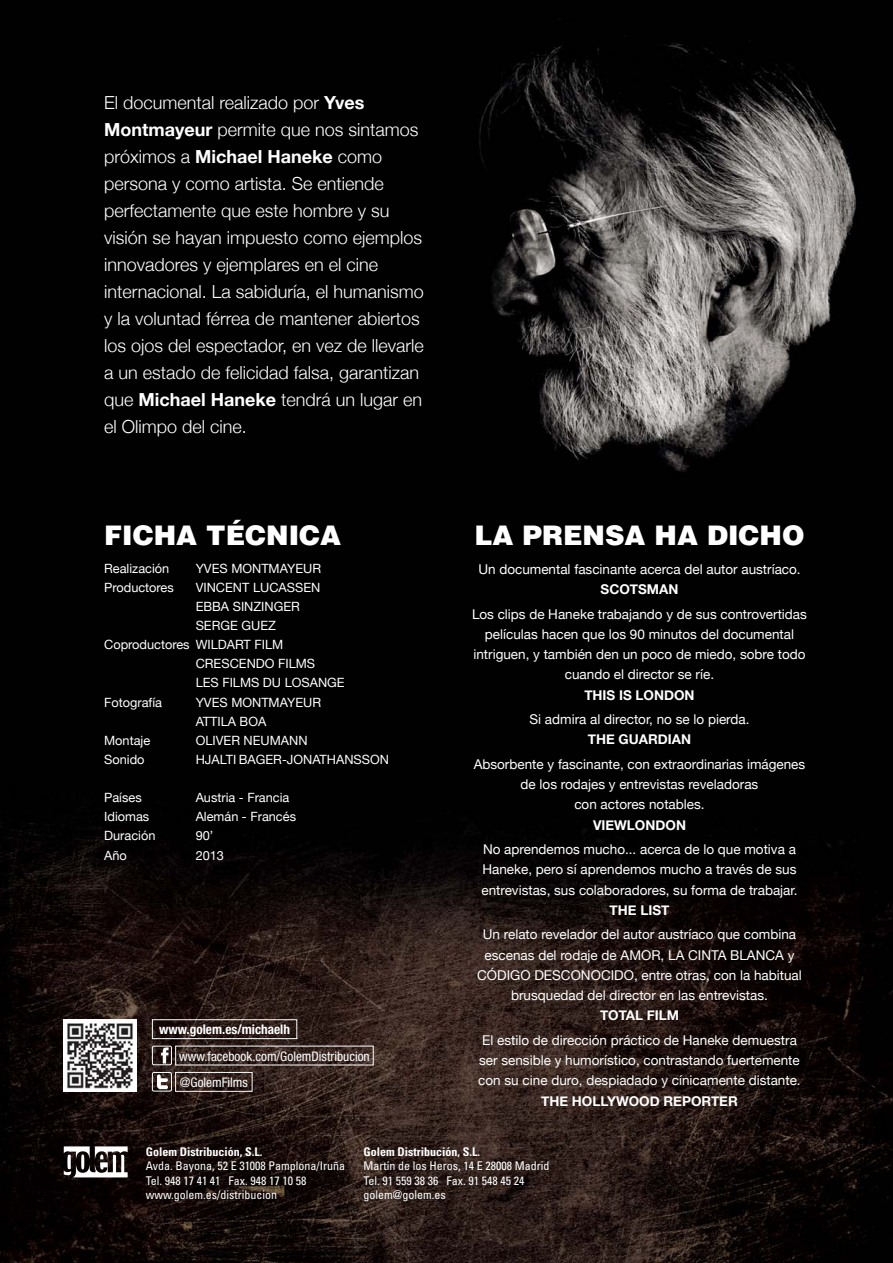
<style>
.page{position:relative;width:893px;height:1263px;background:#fff}
.page>*{position:absolute;margin:0;border:0;box-sizing:border-box;transform-origin:0 0}
.t1{font:900 27px "Helvetica";color:#fff}
.t2{font:300 18px/27px "Helvetica Neue";color:#fff}
.t3{font:13.5px/20.2px "Helvetica Neue";color:#fff;text-align:center}
.t4{font:700 13.5px "Helvetica Neue";color:#fff}
.t5{font:condensed 13.2px "Helvetica Neue";color:#fff}
.t6{font:700 condensed 13.2px "Helvetica Neue";color:#fff}
.t7{font:12.75px/19.2px "Helvetica Neue";color:#fff}
.t8{font:condensed 12px/14.4px "Univers";color:#fff}
.t9{font:700 condensed 12px "Univers";color:#fff}
.s1{font-weight:700}
</style>
<div class="page">
<img style="left:0;top:0;width:893px;height:1263px">
<svg style="left:64px;top:1146px;width:64px;height:31px"></svg>
<img style="left:64px;top:1019px;width:72px;height:73px">
<div style="left:175px;top:1072px;width:77px;height:20px;border:1px solid #fff"></div>
<div style="left:152px;top:1072px;width:20px;height:19px;border:1px solid #fff;border-radius:2px"></div>
<svg style="left:157px;top:1074px;width:11px;height:15px"></svg>
<div style="left:152px;top:1046px;width:20px;height:19px;border:1px solid #fff;border-radius:2px"></div>
<svg style="left:161px;top:1047px;width:8px;height:16px"></svg>
<div style="left:152px;top:1019px;width:145px;height:20px;border:1px solid #fff"></div>
<p class="t2" style="left:104px;top:89px;width:321px">El documental realizado por <span class="s1">Yves Montmayeur</span> permite que nos sintamos próximos a <span class="s1">Michael Haneke</span> como persona y como artista. Se entiende perfectamente que este hombre y su visión se hayan impuesto como ejemplos innovadores y ejemplares en el cine internacional. La sabiduría, el humanismo y la voluntad férrea de mantener abiertos los ojos del espectador, en vez de llevarle a un estado de felicidad falsa, garantizan que <span class="s1">Michael Haneke</span> tendrá un lugar en el Olimpo del cine.</p>
<h1 class="t1" style="left:104px;top:526px;width:239px">FICHA TÉCNICA</h1>
<p class="t7" style="left:104px;top:558px;width:67px">Realización</p>
<p class="t7" style="left:196px;top:558px;width:127px">YVES MONTMAYEUR</p>
<p class="t7" style="left:104px;top:577px;width:71px">Productores</p>
<p class="t7" style="left:196px;top:577px;width:126px">VINCENT LUCASSEN</p>
<p class="t7" style="left:196px;top:597px;width:106px">EBBA SINZINGER</p>
<p class="t7" style="left:196px;top:616px;width:82px">SERGE GUEZ</p>
<p class="t7" style="left:104px;top:635px;width:181px">Coproductores WILDART FILM</p>
<p class="t7" style="left:196px;top:654px;width:121px">CRESCENDO FILMS</p>
<p class="t7" style="left:196px;top:673px;width:151px">LES FILMS DU LOSANGE</p>
<p class="t7" style="left:104px;top:692px;width:59px">Fotografía</p>
<p class="t7" style="left:196px;top:692px;width:127px">YVES MONTMAYEUR<br>ATTILA BOA</p>
<p class="t7" style="left:104px;top:730px;width:48px">Montaje</p>
<p class="t7" style="left:196px;top:730px;width:113px">OLIVER NEUMANN</p>
<p class="t7" style="left:104px;top:750px;width:42px">Sonido</p>
<p class="t7" style="left:196px;top:750px;width:195px">HJALTI BAGER-JONATHANSSON</p>
<p class="t7" style="left:104px;top:788px;width:39px">Países</p>
<p class="t7" style="left:196px;top:788px;width:95px">Austria - Francia</p>
<p class="t7" style="left:104px;top:807px;width:47px">Idiomas</p>
<p class="t7" style="left:196px;top:807px;width:102px">Alemán - Francés</p>
<p class="t7" style="left:104px;top:826px;width:53px">Duración</p>
<p class="t7" style="left:196px;top:826px;width:19px">90’</p>
<p class="t7" style="left:104px;top:845px;width:24px">Año</p>
<p class="t7" style="left:196px;top:845px;width:30px">2013</p>
<p class="t6" style="left:159px;top:1025px;width:133px">www.golem.es/michaelh</p>
<p class="t5" style="left:179px;top:1051px;width:192px">www.facebook.com/GolemDistribucion</p>
<p class="t5" style="left:180px;top:1078px;width:69px">@GolemFilms</p>
<h1 class="t1" style="left:474px;top:526px;width:331px">LA PRENSA HA DICHO</h1>
<p class="t3" style="left:478px;top:559px;width:324px">Un documental fascinante acerca del autor austríaco.</p>
<p class="t4" style="left:601px;top:581px;width:79px">SCOTSMAN</p>
<p class="t3" style="left:472px;top:603px;width:336px">Los clips de Haneke trabajando y de sus controvertidas películas hacen que los 90 minutos del documental intriguen, y también den un poco de miedo, sobre todo cuando el director se ríe.</p>
<p class="t4" style="left:584px;top:686px;width:112px">THIS IS LONDON</p>
<p class="t3" style="left:529px;top:709px;width:222px">Si admira al director, no se lo pierda.</p>
<p class="t4" style="left:588px;top:731px;width:105px">THE GUARDIAN</p>
<p class="t3" style="left:474px;top:754px;width:333px">Absorbente y fascinante, con extraordinarias imágenes de los rodajes y entrevistas reveladoras<br>con actores notables.</p>
<p class="t4" style="left:593px;top:816px;width:95px">VIEWLONDON</p>
<p class="t3" style="left:481px;top:839px;width:318px;text-align:justify">No aprendemos mucho... acerca de lo que motiva a Haneke, pero sí aprendemos mucho a través de sus entrevistas, sus colaboradores, su forma de trabajar.</p>
<p class="t4" style="left:610px;top:902px;width:61px">THE LIST</p>
<p class="t3" style="left:477px;top:924px;width:326px">Un relato revelador del autor austríaco que combina escenas del rodaje de AMOR, LA CINTA BLANCA y CÓDIGO DESCONOCIDO, entre otras, con la habitual brusquedad del director en las entrevistas.</p>
<p class="t4" style="left:600px;top:1007px;width:81px">TOTAL FILM</p>
<p class="t3" style="left:478px;top:1030px;width:324px;text-align:left">El estilo de dirección práctico de Haneke demuestra ser sensible y humorístico, contrastando fuertemente con su cine duro, despiadado y cínicamente distante.</p>
<p class="t4" style="left:541px;top:1092px;width:198px">THE HOLLYWOOD REPORTER</p>
<p class="t9" style="left:146px;top:1147px;width:118px">Golem Distribución, S.L.</p>
<p class="t8" style="left:146px;top:1160px;width:201px">Avda. Bayona, 52 E 31008 Pamplona/Iruña<br>Tel. 948 17 41 41 Fax. 948 17 10 58 www.golem.es/distribucion</p>
<p class="t9" style="left:364px;top:1147px;width:118px">Golem Distribución, S.L.</p>
<p class="t8" style="left:364px;top:1160px;width:187px">Martín de los Heros, 14 E 28008 Madrid<br>Tel. 91 559 38 36 Fax. 91 548 45 24 golem@golem.es</p>
</div>
